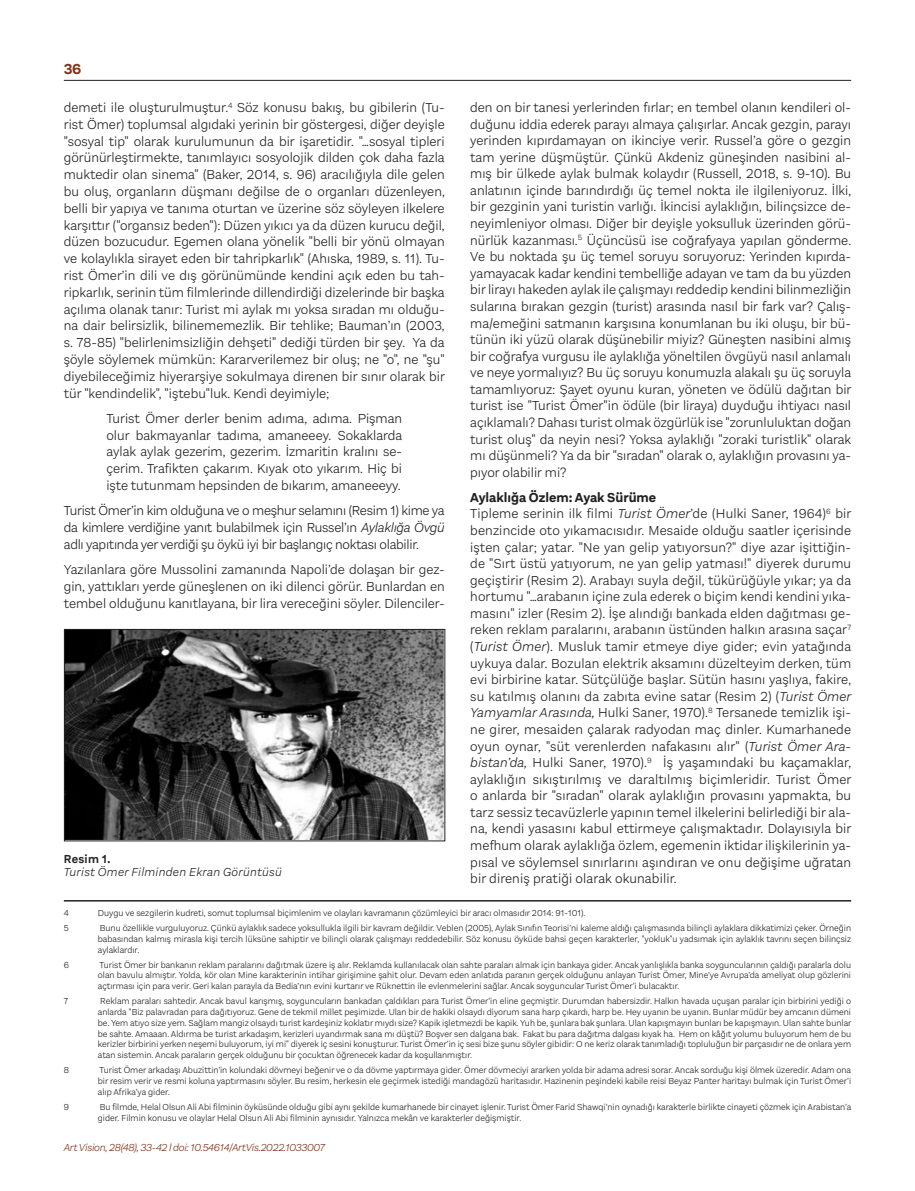
<style>
.page{position:relative;width:915px;height:1191px;background:#fff}
.page>*{position:absolute;margin:0;border:0;box-sizing:border-box;transform-origin:0 0}
.t1{font:700 15px "Aestetico";color:#823419}
.t2{font:300 13.5px/16.5px "Aestetico";color:#231f20;text-align:justify}
.t3{font:700 13.5px "Aestetico";color:#231f20}
.t4{font:italic 300 12px "Aestetico";letter-spacing:.025em;color:#231f20}
.t5{font:600 12px "Aestetico";letter-spacing:.025em;color:#231f20}
.t6{font:italic 300 10.5px "Aestetico";letter-spacing:-.025em;color:#823419}
.t7{font:300 9px/10.8px "Aestetico";color:#231f20;text-align:justify}
.s1{font-style:italic}
</style>
<div class="page">
<hr style="left:64px;top:900px;width:786px;height:1px;background:#231f20">
<hr style="left:64px;top:80px;width:786px;height:1px;background:#231f20">
<img style="left:66px;top:631px;width:377px;height:208px">
<div style="left:64px;top:629px;width:381px;height:212px;border:1px solid #231f20"></div>
<p class="t1" style="left:64px;top:60px;width:19px">36</p>
<p class="t2" style="left:64px;top:99px;width:382px">demeti ile oluşturulmuştur.<sup>4</sup> Söz konusu bakış, bu gibilerin (Tu&shy;rist Ömer) toplumsal algıdaki yerinin bir göstergesi, diğer deyişle "sosyal tip" olarak kurulumunun da bir işaretidir. "…sosyal tipleri görünürleştirmekte, tanımlayıcı sosyolojik dilden çok daha fazla muktedir olan sinema" (Baker, 2014, s. 96) aracılığıyla dile gelen bu oluş, organların düşmanı değilse de o organları düzenleyen, belli bir yapıya ve tanıma oturtan ve üzerine söz söyleyen ilkelere karşıttır ("organsız beden"): Düzen yıkıcı ya da düzen kurucu değil, düzen bozucudur. Egemen olana yönelik "belli bir yönü olmayan ve kolaylıkla sirayet eden bir tahripkarlık" (Ahıska, 1989, s. 11). Tu&shy;rist Ömer’in dili ve dış görünümünde kendini açık eden bu tah&shy;ripkarlık, serinin tüm filmlerinde dillendirdiği dizelerinde bir başka açılıma olanak tanır: Turist mi aylak mı yoksa sıradan mı olduğu&shy;na dair belirsizlik, bilinememezlik. Bir tehlike; Bauman’ın (2003, s. 78-85) "belirlenimsizliğin dehşeti" dediği türden bir şey. Ya da şöyle söylemek mümkün: Kararverilemez bir oluş; ne "o", ne "şu" diyebileceğimiz hiyerarşiye sokulmaya direnen bir sınır olarak bir tür "kendindelik", "iştebu"luk. Kendi deyimiyle;</p>
<p class="t2" style="left:106px;top:410px;width:297px">Turist Ömer derler benim adıma, adıma. Pişman olur bakmayanlar tadıma, amaneeey. Sokaklarda aylak aylak gezerim, gezerim. İzmaritin kralını se&shy;çerim. Trafikten çakarım. Kıyak oto yıkarım. Hiç bi işte tutunmam hepsinden de bıkarım, amaneeeyy.</p>
<p class="t2" style="left:64px;top:502px;width:382px">Turist Ömer’in kim olduğuna ve o meşhur selamını (Resim 1) kime ya da kimlere verdiğine yanıt bulabilmek için Russel’ın <span class="s1">Aylaklığa Övgü </span>adlı yapıtında yer verdiği şu öykü iyi bir başlangıç noktası olabilir.</p>
<p class="t2" style="left:64px;top:561px;width:382px">Yazılanlara göre Mussolini zamanında Napoli’de dolaşan bir gez&shy;gin, yattıkları yerde güneşlenen on iki dilenci görür. Bunlardan en tembel olduğunu kanıtlayana, bir lira vereceğini söyler. Dilenciler-</p>
<p class="t5" style="left:64px;top:851px;width:48px">Resim 1.</p>
<p class="t4" style="left:64px;top:865px;width:219px">Turist Ömer Filminden Ekran Görüntüsü</p>
<p class="t2" style="left:470px;top:99px;width:382px">den on bir tanesi yerlerinden fırlar; en tembel olanın kendileri ol&shy;duğunu iddia ederek parayı almaya çalışırlar. Ancak gezgin, parayı yerinden kıpırdamayan on ikinciye verir. Russel’a göre o gezgin tam yerine düşmüştür. Çünkü Akdeniz güneşinden nasibini al&shy;mış bir ülkede aylak bulmak kolaydır (Russell, 2018, s. 9-10). Bu anlatının içinde barındırdığı üç temel nokta ile ilgileniyoruz. İlki, bir gezginin yani turistin varlığı. İkincisi aylaklığın, bilinçsizce de&shy;neyimleniyor olması. Diğer bir deyişle yoksulluk üzerinden görü&shy;nürlük kazanması.<sup>5</sup> Üçüncüsü ise coğrafyaya yapılan gönderme.<br>Ve bu noktada şu üç temel soruyu soruyoruz: Yerinden kıpırda&shy;yamayacak kadar kendini tembelliğe adayan ve tam da bu yüzden bir lirayı hakeden aylak ile çalışmayı reddedip kendini bilinmezliğin sularına bırakan gezgin (turist) arasında nasıl bir fark var? Çalış&shy;ma/emeğini satmanın karşısına konumlanan bu iki oluşu, bir bü&shy;tünün iki yüzü olarak düşünebilir miyiz? Güneşten nasibini almış bir coğrafya vurgusu ile aylaklığa yöneltilen övgüyü nasıl anlamalı ve neye yormalıyız? Bu üç soruyu konumuzla alakalı şu üç soruyla tamamlıyoruz: Şayet oyunu kuran, yöneten ve ödülü dağıtan bir turist ise "Turist Ömer"in ödüle (bir liraya) duyduğu ihtiyacı nasıl açıklamalı? Dahası turist olmak özgürlük ise "zorunluluktan doğan turist oluş" da neyin nesi? Yoksa aylaklığı "zoraki turistlik" olarak mı düşünmeli? Ya da bir "sıradan" olarak o, aylaklığın provasını ya&shy;pıyor olabilir mi?</p>
<p class="t3" style="left:470px;top:489px;width:187px">Aylaklığa Özlem: Ayak Sürüme</p>
<p class="t2" style="left:470px;top:505px;width:382px">Tipleme serinin ilk filmi <span class="s1">Turist Ömer</span>’de (Hulki Saner, 1964)<sup>6</sup> bir benzincide oto yıkamacısıdır. Mesaide olduğu saatler içerisinde işten çalar; yatar. "Ne yan gelip yatıyorsun?" diye azar işittiğin&shy;de "Sırt üstü yatıyorum, ne yan gelip yatması!" diyerek durumu geçiştirir (Resim 2). Arabayı suyla değil, tükürüğüyle yıkar; ya da hortumu "…arabanın içine zula ederek o biçim kendi kendini yıka&shy;masını" izler (Resim 2). İşe alındığı bankada elden dağıtması ge&shy;reken reklam paralarını, arabanın üstünden halkın arasına saçar<sup>7 </sup>(<span class="s1">Turist Ömer</span>). Musluk tamir etmeye diye gider; evin yatağında uykuya dalar. Bozulan elektrik aksamını düzelteyim derken, tüm evi birbirine katar. Sütçülüğe başlar. Sütün hasını yaşlıya, fakire, su katılmış olanını da zabıta evine satar (Resim 2) (<span class="s1">Turist Ömer Yamyamlar Arasında,</span> Hulki Saner, 1970).<sup>8</sup> Tersanede temizlik işi&shy;ne girer, mesaiden çalarak radyodan maç dinler. Kumarhanede oyun oynar, "süt verenlerden nafakasını alır" (<span class="s1">Turist Ömer Ara&shy;bistan’da,</span> Hulki Saner, 1970).<sup>9</sup> İş yaşamındaki bu kaçamaklar, aylaklığın sıkıştırılmış ve daraltılmış biçimleridir. Turist Ömer o anlarda bir "sıradan" olarak aylaklığın provasını yapmakta, bu tarz sessiz tecavüzlerle yapının temel ilkelerini belirlediği bir ala&shy;na, kendi yasasını kabul ettirmeye çalışmaktadır. Dolayısıyla bir mefhum olarak aylaklığa özlem, egemenin iktidar ilişkilerinin ya&shy;pısal ve söylemsel sınırlarını aşındıran ve onu değişime uğratan bir direniş pratiği olarak okunabilir.</p>
<p class="t7" style="left:64px;top:907px;width:7px">4</p>
<p class="t7" style="left:98px;top:907px;width:488px">Duygu ve sezgilerin kudreti, somut toplumsal biçimlenim ve olayları kavramanın çözümleyici bir aracı olmasıdır 2014: 91-101).</p>
<p class="t7" style="left:64px;top:922px;width:7px">5</p>
<p class="t7" style="left:98px;top:922px;width:754px">Bunu özellikle vurguluyoruz. Çünkü aylaklık sadece yoksullukla ilgili bir kavram değildir. Veblen (2005), Aylak Sınıfın Teorisi’ni kaleme aldığı çalışmasında bilinçli aylaklara dikkatimizi çeker. Örneğin babasından kalmış mirasla kişi tercih lüksüne sahiptir ve bilinçli olarak çalışmayı reddedebilir. Söz konusu öyküde bahsi geçen karakterler, "yokluk"u yadsımak için aylaklık tavrını seçen bilinçsiz aylaklardır.</p>
<p class="t7" style="left:64px;top:959px;width:7px">6</p>
<p class="t7" style="left:98px;top:959px;width:754px">Turist Ömer bir bankanın reklam paralarını dağıtmak üzere iş alır. Reklamda kullanılacak olan sahte paraları almak için bankaya gider. Ancak yanlışlıkla banka soyguncularının çaldığı paralarla dolu olan bavulu almıştır. Yolda, kör olan Mine karakterinin intihar girişimine şahit olur. Devam eden anlatıda paranın gerçek olduğunu anlayan Turist Ömer, Mine’ye Avrupa’da ameliyat olup gözlerini açtırması için para verir. Geri kalan parayla da Bedia’nın evini kurtarır ve Rüknettin ile evlenmelerini sağlar. Ancak soyguncular Turist Ömer’i bulacaktır.</p>
<p class="t7" style="left:64px;top:995px;width:6px">7</p>
<p class="t7" style="left:98px;top:995px;width:754px">Reklam paraları sahtedir. Ancak bavul karışmış, soyguncuların bankadan çaldıkları para Turist Ömer’in eline geçmiştir. Durumdan habersizdir. Halkın havada uçuşan paralar için birbirini yediği o anlarda "Biz palavradan para dağıtıyoruz. Gene de tekmil millet peşimizde. Ulan bir de hakiki olsaydı diyorum sana harp çıkardı, harp be. Hey uyanın be uyanın. Bunlar müdür bey amcanın dümeni be. Yem atıyo size yem. Sağlam mangiz olsaydı turist kardeşiniz koklatır mıydı size? Kapik işletmezdi be kapik. Yuh be, şunlara bak şunlara. Ulan kapışmayın bunları be kapışmayın. Ulan sahte bunlar be sahte. Amaaan. Aldırma be turist arkadaşım, kerizleri uyandırmak sana mı düştü? Boşver sen dalgana bak. Fakat bu para dağıtma dalgası kıyak ha. Hem on kâğıt yolumu buluyorum hem de bu kerizler birbirini yerken neşemi buluyorum, iyi mi" diyerek iç sesini konuşturur. Turist Ömer’in iç sesi bize şunu söyler gibidir: O ne keriz olarak tanımladığı topluluğun bir parçasıdır ne de onlara yem atan sistemin. Ancak paraların gerçek olduğunu bir çocuktan öğrenecek kadar da koşullanmıştır.</p>
<p class="t7" style="left:64px;top:1065px;width:7px">8</p>
<p class="t7" style="left:98px;top:1065px;width:754px">Turist Ömer arkadaşı Abuzittin’in kolundaki dövmeyi beğenir ve o da dövme yaptırmaya gider. Ömer dövmeciyi ararken yolda bir adama adresi sorar. Ancak sorduğu kişi ölmek üzeredir. Adam ona bir resim verir ve resmi koluna yaptırmasını söyler. Bu resim, herkesin ele geçirmek istediği mandagözü haritasıdır. Hazinenin peşindeki kabile reisi Beyaz Panter haritayı bulmak için Turist Ömer’i alıp Afrika’ya gider.</p>
<p class="t7" style="left:64px;top:1101px;width:7px">9</p>
<p class="t7" style="left:98px;top:1101px;width:754px">Bu filmde, Helal Olsun Ali Abi filminin öyküsünde olduğu gibi aynı şekilde kumarhanede bir cinayet işlenir. Turist Ömer Farid Shawqi’nin oynadığı karakterle birlikte cinayeti çözmek için Arabistan’a gider. Filmin konusu ve olaylar Helal Olsun Ali Abi filminin aynısıdır. Yalnızca mekân ve karakterler değişmiştir.</p>
<p class="t6" style="left:64px;top:1141px;width:262px">Art Vision, 28(48), 33-42 l doi: 10.54614/ArtVis.2022.1033007</p>
</div>
